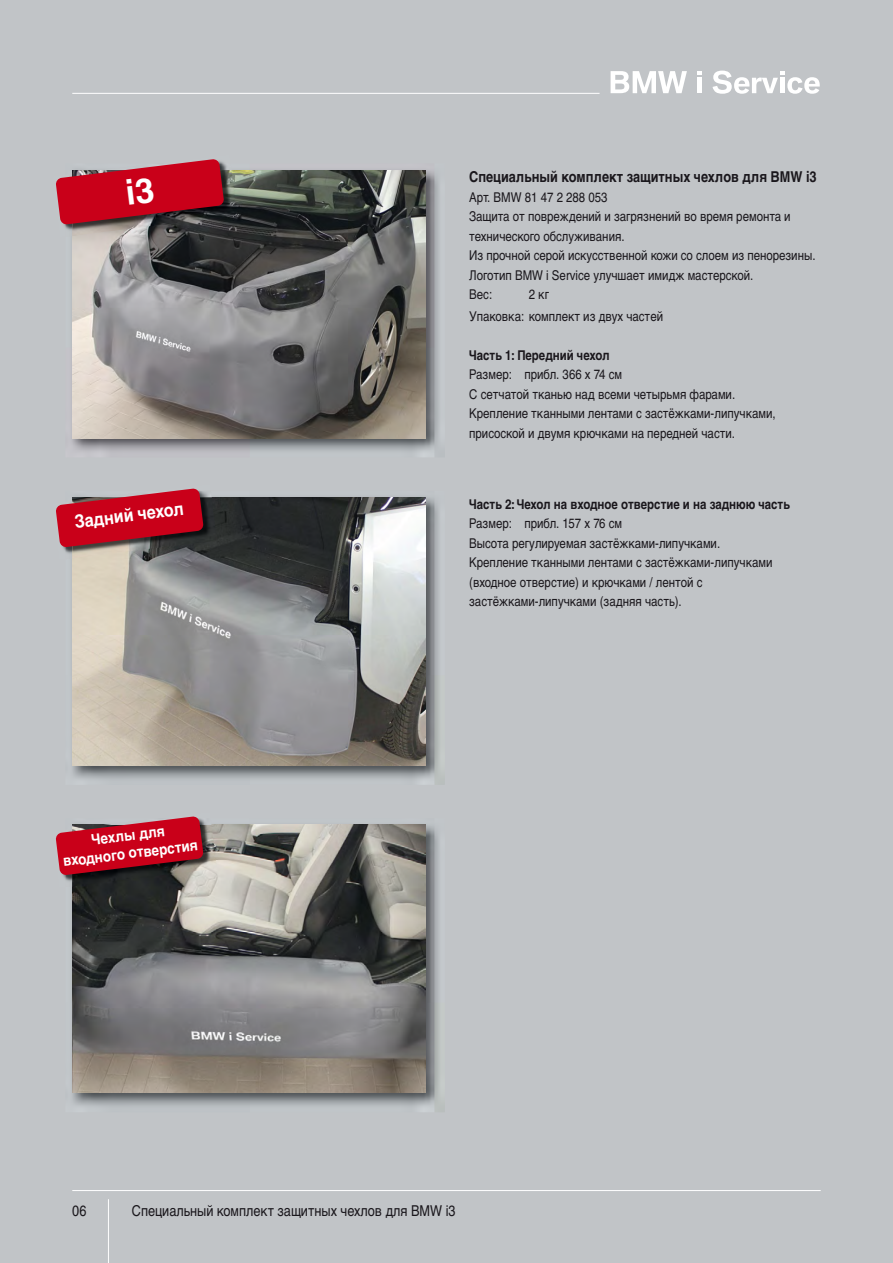
<style>
.page{position:relative;width:893px;height:1263px;background:#c1c4c7}
.page>*{position:absolute;margin:0;border:0;box-sizing:border-box;transform-origin:0 0}
.t1{font:700 18px "Helvetica Cyr";color:#fff;scale:.9 1}
.t2{font:15px "Helvetica Cyr Upright";color:#1a171c;scale:.85 1}
.t3{font:700 15px "Helvetica Cyr";color:#1a171c;scale:.85 1}
.t4{font:700 15px/17.7px "Helvetica Cyr";color:#fff;text-align:center;scale:.9 1}
.t5{font:13.5px/19.5px "Helvetica Cyr Upright";color:#1a171c;scale:.85 1}
.t6{font:700 13.5px "Helvetica Cyr";color:#1a171c;scale:.85 1}
</style>
<div class="page">
<img style="left:72px;top:170px;width:366px;height:287px">
<img style="left:72px;top:170px;width:353px;height:268px">
<img style="left:72px;top:497px;width:367px;height:288px">
<img style="left:72px;top:497px;width:353px;height:268px">
<img style="left:72px;top:824px;width:367px;height:288px">
<img style="left:72px;top:825px;width:353px;height:268px">
<hr style="left:72px;top:1190px;width:749px;height:1px;background:#fff">
<hr style="left:108px;top:1199px;width:1px;height:64px;background:#fff">
<img style="left:64px;top:225px;width:8px;height:6px">
<img style="left:224px;top:164px;width:3px;height:6px">
<img style="left:72px;top:170px;width:165px;height:66px">
<img style="left:63px;top:875px;width:9px;height:7px">
<img style="left:72px;top:825px;width:145px;height:61px">
<svg style="left:56px;top:816px;width:148px;height:59px;background:#b12536"></svg>
<img style="left:63px;top:547px;width:9px;height:7px">
<img style="left:204px;top:492px;width:4px;height:5px">
<img style="left:72px;top:497px;width:145px;height:61px">
<svg style="left:56px;top:488px;width:148px;height:59px;background:#b12536"></svg>
<hr style="left:72px;top:93px;width:528px;height:1px;background:#fff">
<svg style="left:611px;top:71px;width:76px;height:22px"></svg>
<svg style="left:712px;top:71px;width:108px;height:23px"></svg>
<hr style="left:697px;top:78px;width:4px;height:15px;background:#fff">
<svg style="left:697px;top:71px;width:4px;height:4px"></svg>
<svg style="left:56px;top:159px;width:168px;height:66px;background:#b12638"></svg>
<h1 class="t1" style="left:74px;top:515px;width:123px;rotate:-7deg">Задний чехол</h1>
<p class="t4" style="left:60px;top:836px;width:152px;rotate:-7deg">Чехлы для входного отверстия</p>
<p class="t3" style="left:469px;top:172px;width:410px">Специальный комплект защитных чехлов для BMW i3</p>
<p class="t5" style="left:469px;top:189px;width:409px">Арт. BMW 81 47 2 288 053<br>Защита от повреждений и загрязнений во время ремонта и технического обслуживания.<br>Из прочной серой искусственной кожи со слоем из пенорезины.<br>Логотип BMW i Service улучшает имидж мастерской.<br>Вес:</p>
<p class="t5" style="left:469px;top:285px;width:230px;line-height:21.6px;text-indent:60px">2 кг<br>Упаковка: комплект из двух частей</p>
<p class="t6" style="left:469px;top:350px;width:167px">Часть 1: Передний чехол</p>
<p class="t5" style="left:469px;top:366px;width:362px">Размер: прибл. 366 x 74 см<br>С сетчатой тканью над всеми четырьмя фарами.<br>Крепление тканными лентами с застёжками-липучками, присоской и двумя крючками на передней части.</p>
<p class="t6" style="left:469px;top:499px;width:379px">Часть 2: Чехол на входное отверстие и на заднюю часть</p>
<p class="t5" style="left:469px;top:515px;width:358px">Размер: прибл. 157 x 76 см<br>Высота регулируемая застёжками-липучками.<br>Крепление тканными лентами с застёжками-липучками (входное отверстие) и крючками / лентой с застёжками-липучками (задняя часть).</p>
<p class="t2" style="left:72px;top:1205px;width:18px">06</p>
<p class="t2" style="left:132px;top:1205px;width:383px">Специальный комплект защитных чехлов для BMW i3</p>
</div>
